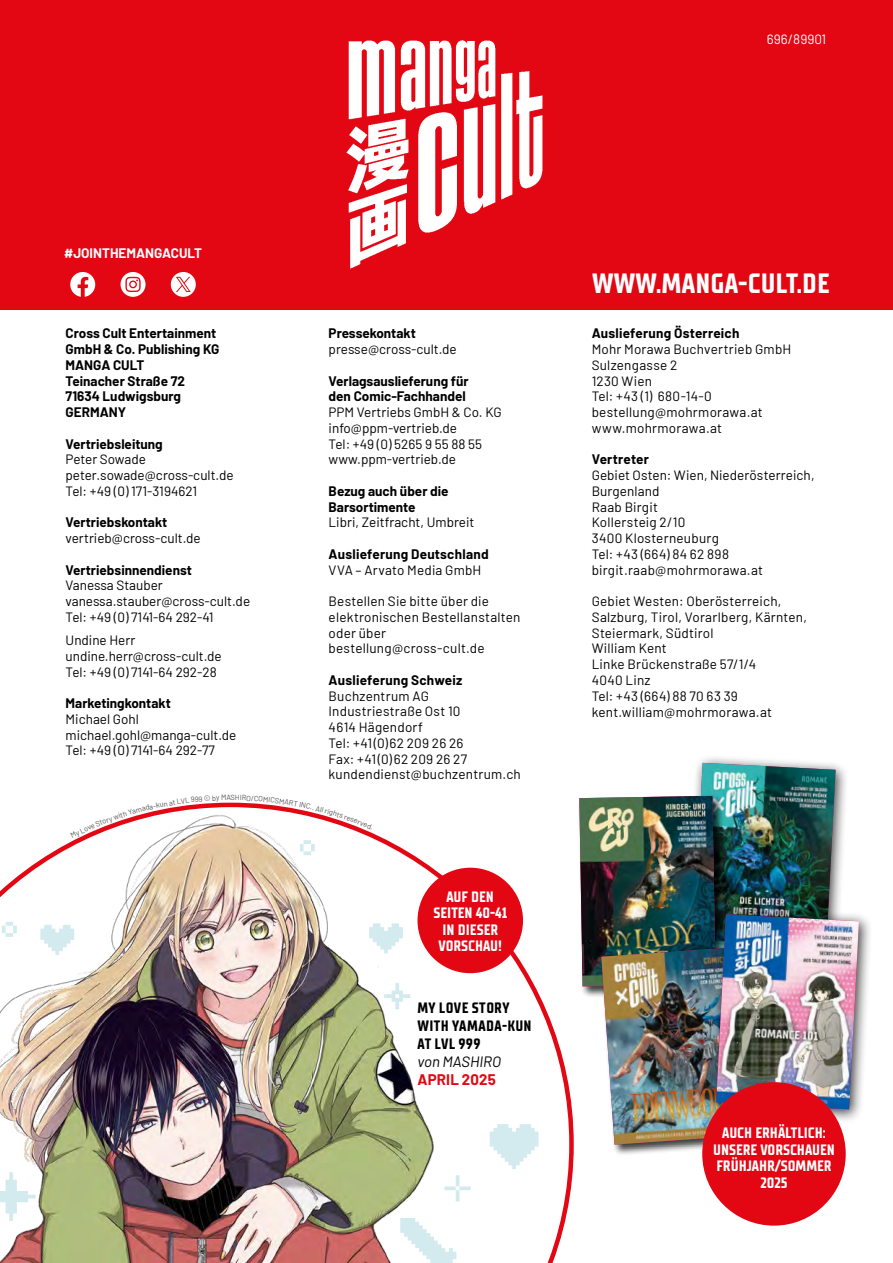
<style>
.page{position:relative;width:893px;height:1263px;background:#fff}
.page>*{position:absolute;margin:0;border:0;box-sizing:border-box;transform-origin:0 0}
.t1{font:700 27.75px "TT Supermolot Neue Cond";letter-spacing:.005em;color:#fff}
.t2{font:700 15px/16.5px "TT Supermolot Neue Cond";color:#fff;text-align:center}
.t3{font:700 15px/18px "TT Supermolot Neue Cond";letter-spacing:.025em;color:#000}
.t4{font:italic 15px/18px "Barlow";letter-spacing:-.005em;color:#000}
.t5{font:13.5px/15.8px "Barlow";letter-spacing:.01em;color:#000}
.t6{font:700 13.5px/15.8px "Barlow";color:#000}
.t7{font:700 13.5px "Barlow";letter-spacing:.02em;color:#000}
.t8{font:700 13.5px "Barlow";color:#fff}
.t9{font:13.5px "Barlow";color:#fff}
.t10{font:7.5px "Barlow";color:#575756}
.s1{color:#fff}
.s2{font-weight:700;font-style:normal;color:#e30613}
</style>
<div class="page">
<svg style="left:483px;top:869px;width:91px;height:394px"></svg>
<svg style="left:490px;top:1124px;width:48px;height:45px"></svg>
<img style="left:0;top:802px;width:482px;height:461px">
<div style="left:684px;top:754px;width:165px;height:218px;background:#000;opacity:.75"></div>
<div style="left:417px;top:868px;width:106px;height:105px;background:#e30613;border-radius:50%"></div>
<div style="left:600px;top:946px;width:158px;height:210px;background:#000;opacity:.75"></div>
<div style="left:707px;top:906px;width:166px;height:217px;background:#000;opacity:.75"></div>
<img style="left:579px;top:763px;width:280px;height:381px">
<img style="left:716px;top:914px;width:143px;height:195px">
<div style="left:702px;top:1082px;width:144px;height:143px;background:#e30613;border-radius:50%"></div>
<div style="left:0;top:0;width:893px;height:310px;background:#e30613"></div>
<img style="left:346px;top:40px;width:197px;height:229px">
<svg style="left:70px;top:272px;width:25px;height:25px"></svg>
<svg style="left:171px;top:272px;width:25px;height:25px"></svg>
<svg style="left:121px;top:272px;width:25px;height:25px"></svg>
<svg style="left:71px;top:802px;width:155px;height:36px"></svg>
<svg style="left:236px;top:802px;width:136px;height:28px"></svg>
<p class="t9" style="left:767px;top:30px;width:61px">696/89901</p>
<p class="t8" style="left:64px;top:243px;width:139px">#JOINTHEMANGACULT</p>
<p class="t6" style="left:66px;top:324px;width:155px">Cross Cult Entertainment<br>GmbH &amp; Co. Publishing KG<br>MANGA CULT<br>Teinacher Straße 72<br>71634 Ludwigsburg<br>GERMANY</p>
<p class="t6" style="left:66px;top:435px;width:99px">Vertriebsleitung</p>
<p class="t5" style="left:66px;top:450px;width:170px">Peter Sowade peter.sowade@cross-cult.de<br>Tel: +49 (0) 171-3194621</p>
<p class="t6" style="left:66px;top:513px;width:103px">Vertriebskontakt</p>
<p class="t5" style="left:66px;top:529px;width:137px">vertrieb@cross-cult.de</p>
<p class="t6" style="left:66px;top:561px;width:128px">Vertriebsinnendienst</p>
<p class="t5" style="left:66px;top:577px;width:186px">Vanessa Stauber vanessa.stauber@cross-cult.de<br>Tel: +49 (0) 7141-64 292-41</p>
<p class="t5" style="left:66px;top:631px;width:158px">Undine Herr undine.herr@cross-cult.de<br>Tel: +49 (0) 7141-64 292-28</p>
<p class="t6" style="left:66px;top:694px;width:107px">Marketingkontakt</p>
<p class="t5" style="left:66px;top:710px;width:172px">Michael Gohl michael.gohl@manga-cult.de<br>Tel: +49 (0) 7141-64 292-77</p>
<p class="t10" style="left:226px;top:792px;width:10px">AS</p>
<p class="t6" style="left:329px;top:324px;width:89px">Pressekontakt</p>
<p class="t5" style="left:329px;top:340px;width:130px">presse@cross-cult.de</p>
<p class="t6" style="left:329px;top:372px;width:142px">Verlagsauslieferung für den Comic-Fachhandel</p>
<p class="t5" style="left:329px;top:403px;width:175px">PPM Vertriebs GmbH &amp; Co. KG info@ppm-vertrieb.de<br>Tel: +49 (0) 5265 9 55 88 55 www.ppm-vertrieb.de</p>
<p class="t6" style="left:329px;top:482px;width:122px">Bezug auch über die<br>Barsortimente</p>
<p class="t5" style="left:329px;top:513px;width:147px">Libri, Zeitfracht, Umbreit</p>
<p class="t7" style="left:329px;top:544px;width:162px">Auslieferung Deutschland</p>
<p class="t5" style="left:329px;top:561px;width:154px">VVA – Arvato Media GmbH</p>
<p class="t5" style="left:329px;top:592px;width:193px">Bestellen Sie bitte über die elektronischen Bestellanstalten oder über bestellung@cross-cult.de</p>
<p class="t7" style="left:329px;top:670px;width:135px">Auslieferung Schweiz</p>
<p class="t5" style="left:329px;top:687px;width:194px">Buchzentrum AG<br>Industriestraße Ost 10<br>4614 Hägendorf<br>Tel: +41(0)62 209 26 26<br>Fax: +41(0)62 209 26 27 kundendienst@buchzentrum.ch</p>
<p class="t2" style="left:433px;top:888px;width:75px">AUF DEN<br>SEITEN 40-41<br>IN DIESER<br>VORSCHAU!</p>
<p class="t3" style="left:417px;top:999px;width:115px">MY LOVE STORY<br>WITH YAMADA-KUN<br>AT LVL 999</p>
<p class="t4" style="left:417px;top:1052px;width:100px">von MASHIRO<span class="s1">ko<br></span><span class="s2">APRIL 2025</span></p>
<h1 class="t1" style="left:592px;top:267px;width:239px">WWW.MANGA-CULT.DE</h1>
<p class="t7" style="left:592px;top:323px;width:149px">Auslieferung Österreich</p>
<p class="t5" style="left:592px;top:340px;width:201px">Mohr Morawa Buchvertrieb GmbH<br>Sulzengasse 2<br>1230 Wien<br>Tel: +43 (1) 680-14-0 bestellung@mohrmorawa.at www.mohrmorawa.at</p>
<p class="t6" style="left:592px;top:451px;width:59px">Vertreter</p>
<p class="t5" style="left:592px;top:466px;width:224px">Gebiet Osten: Wien, Niederösterreich,<br>Burgenland<br>Raab Birgit<br>Kollersteig 2/10<br>3400 Klosterneuburg<br>Tel: +43 (664) 84 62 898 birgit.raab@mohrmorawa.at</p>
<p class="t5" style="left:592px;top:592px;width:217px">Gebiet Westen: Oberösterreich,<br>Salzburg, Tirol, Vorarlberg, Kärnten,<br>Steiermark, Südtirol<br>William Kent<br>Linke Brückenstraße 57/1/4<br>4040 Linz<br>Tel: +43 (664) 88 70 63 39 kent.william@mohrmorawa.at</p>
<p class="t2" style="left:713px;top:1125px;width:123px">AUCH ERHÄLTLICH:<br>UNSERE VORSCHAUEN<br>FRÜHJAHR/SOMMER<br>2025</p>
</div>
